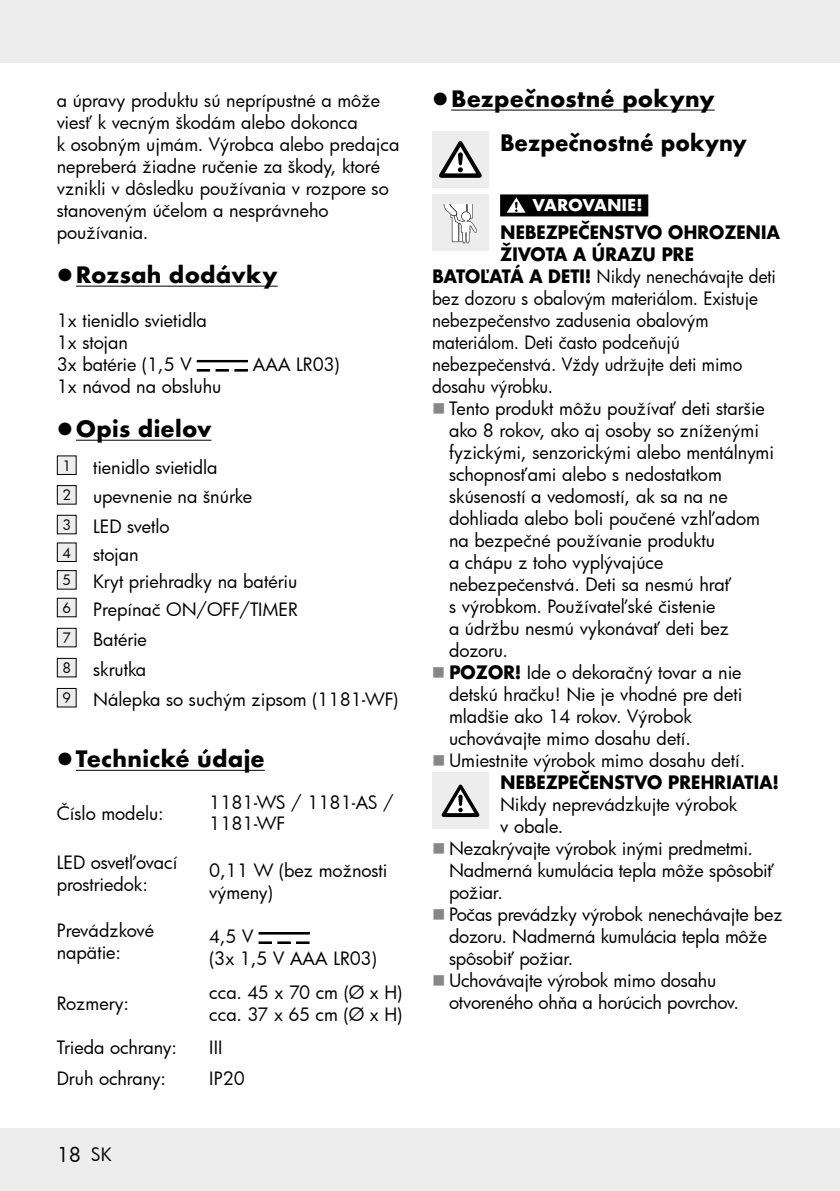
<style>
.page{position:relative;width:840px;height:1191px;background:#fff}
.page>*{position:absolute;margin:0;border:0;box-sizing:border-box;transform-origin:0 0}
.t1{font:700 22px/44px "Futura";letter-spacing:.01em;color:#000}
.t2{font:20px "Futura";color:#000}
.t3{font:18px/22px "Futura";color:#000}
.t4{font:18px "Futura";color:#000;scale:.95 1}
.t5{font:700 18px "Futura";letter-spacing:-.02em;color:#000;scale:.95 1}
.t6{font:700 16px "Futura";letter-spacing:-.005em;color:#fff}
.s1{font-size:18px}
.s2{font-weight:700}
</style>
<div class="page">
<div style="left:0;top:0;width:839px;height:62px;background:#ededed"></div>
<hr style="left:839px;top:0;width:1px;height:62px;background:#ededed">
<div style="left:0;top:1128px;width:839px;height:63px;background:#ededed"></div>
<hr style="left:839px;top:1128px;width:1px;height:63px;background:#ededed">
<hr style="left:76px;top:286px;width:201px;height:1px;background:#000">
<hr style="left:76px;top:440px;width:135px;height:1px;background:#000">
<hr style="left:76px;top:770px;width:189px;height:1px;background:#000">
<svg style="left:216px;top:370px;width:12px;height:1px"></svg>
<svg style="left:197px;top:370px;width:12px;height:1px"></svg>
<svg style="left:235px;top:370px;width:12px;height:1px"></svg>
<div style="left:197px;top:360px;width:50px;height:2px;border:1px solid #000"></div>
<div style="left:57px;top:456px;width:19px;height:18px;background:#ededed"></div>
<div style="left:57px;top:455px;width:20px;height:20px;border:1px solid #000"></div>
<div style="left:57px;top:485px;width:19px;height:19px;background:#ededed"></div>
<div style="left:57px;top:485px;width:20px;height:19px;border:1px solid #000"></div>
<div style="left:57px;top:515px;width:19px;height:19px;background:#ededed"></div>
<div style="left:57px;top:515px;width:20px;height:19px;border:1px solid #000"></div>
<div style="left:57px;top:543px;width:19px;height:18px;background:#ededed"></div>
<div style="left:57px;top:542px;width:20px;height:20px;border:1px solid #000"></div>
<div style="left:57px;top:570px;width:19px;height:19px;background:#ededed"></div>
<div style="left:57px;top:570px;width:20px;height:19px;border:1px solid #000"></div>
<div style="left:57px;top:598px;width:19px;height:19px;background:#ededed"></div>
<div style="left:57px;top:598px;width:20px;height:19px;border:1px solid #000"></div>
<div style="left:57px;top:628px;width:19px;height:19px;background:#ededed"></div>
<div style="left:57px;top:628px;width:20px;height:19px;border:1px solid #000"></div>
<div style="left:57px;top:658px;width:19px;height:19px;background:#ededed"></div>
<div style="left:57px;top:658px;width:20px;height:19px;border:1px solid #000"></div>
<div style="left:57px;top:688px;width:19px;height:19px;background:#ededed"></div>
<div style="left:57px;top:688px;width:20px;height:19px;border:1px solid #000"></div>
<svg style="left:278px;top:942px;width:12px;height:1px"></svg>
<svg style="left:259px;top:942px;width:12px;height:1px"></svg>
<svg style="left:296px;top:942px;width:13px;height:1px"></svg>
<div style="left:259px;top:932px;width:50px;height:2px;border:1px solid #000"></div>
<hr style="left:451px;top:110px;width:263px;height:1px;background:#000">
<div style="left:500px;top:194px;width:148px;height:22px;background:#000"></div>
<div style="left:432px;top:131px;width:56px;height:57px;background:#ededed"></div>
<svg style="left:439px;top:141px;width:42px;height:37px"></svg>
<div style="left:432px;top:194px;width:56px;height:57px;background:#ededed"></div>
<svg style="left:443px;top:204px;width:34px;height:39px"></svg>
<svg style="left:506px;top:197px;width:19px;height:16px"></svg>
<div style="left:432px;top:772px;width:56px;height:57px;background:#ededed"></div>
<svg style="left:441px;top:784px;width:38px;height:33px"></svg>
<p class="t3" style="left:57px;top:89px;width:344px">a úpravy produktu sú neprípustné a môže viesť k vecným škodám alebo dokonca<br>k osobným ujmám. Výrobca alebo predajca nepreberá žiadne ručenie za škody, ktoré vznikli v dôsledku používania v rozpore so stanoveným účelom a nesprávneho používania.</p>
<p class="t1" style="left:76px;top:253px;width:203px">Rozsah dodávky</p>
<p class="t3" style="left:57px;top:309px;width:152px">1x tienidlo svietidla<br>1x stojan<br>3x batérie (1,5 V</p>
<p class="t3" style="left:253px;top:353px;width:88px">AAA LR03)</p>
<p class="t3" style="left:57px;top:375px;width:166px">1x návod na obsluhu</p>
<p class="t1" style="left:76px;top:407px;width:137px">Opis dielov</p>
<p class="t3" style="left:62px;top:452px;width:191px;line-height:29.6px"><sup>1</sup> tienidlo svietidla<br><sup>2</sup> upevnenie na šnúrke<br><sup>3</sup> LED svetlo</p>
<p class="t3" style="left:62px;top:540px;width:237px;line-height:27.6px"><sup>4</sup> stojan<br><sup>5</sup> Kryt priehradky na batériu<br><sup>6</sup> Prepínač ON/OFF/TIMER</p>
<p class="t3" style="left:62px;top:624px;width:337px;line-height:30px"><sup>7</sup> Batérie<br><sup>8</sup> skrutka<br><sup>9</sup> Nálepka so suchým zipsom (1181-WF)</p>
<p class="t1" style="left:76px;top:737px;width:190px">Technické údaje</p>
<p class="t3" style="left:57px;top:801px;width:109px">Číslo modelu:</p>
<p class="t3" style="left:209px;top:791px;width:186px">1181-WS / 1181-AS /<br>1181-WF</p>
<p class="t3" style="left:57px;top:851px;width:122px">LED osvetľovací prostriedok:</p>
<p class="t3" style="left:209px;top:859px;width:180px">0,11 W (bez možnosti výmeny)</p>
<p class="t3" style="left:57px;top:919px;width:99px">Prevádzkové napätie:</p>
<p class="t3" style="left:209px;top:925px;width:169px">4,5 V<br>(3x 1,5 V AAA LR03)</p>
<p class="t3" style="left:57px;top:992px;width:74px">Rozmery:</p>
<p class="t3" style="left:209px;top:981px;width:194px">cca. 45 x 70 cm (Ø x H) cca. 37 x 65 cm (Ø x H)</p>
<p class="t3" style="left:57px;top:1036px;width:122px">Trieda ochrany:</p>
<p class="t3" style="left:209px;top:1036px;width:15px">III</p>
<p class="t3" style="left:57px;top:1067px;width:111px">Druh ochrany:</p>
<p class="t3" style="left:209px;top:1067px;width:37px">IP20</p>
<p class="t2" style="left:57px;top:1140px;width:57px">18 <span class="s1">SK</span></p>
<p class="t1" style="left:500px;top:77px;width:248px;text-indent:-49px">Bezpečnostné pokyny<br>Bezpečnostné pokyny</p>
<p class="t6" style="left:532px;top:193px;width:111px">VAROVANIE!</p>
<p class="t5" style="left:500px;top:219px;width:296px">NEBEZPEČENSTVO OHROZENIA</p>
<p class="t5" style="left:500px;top:241px;width:206px">ŽIVOTA A ÚRAZU PRE</p>
<p class="t4" style="left:432px;top:264px;width:363px"><span class="s2">BATOĽATÁ A DETI!</span> Nikdy nenechávajte deti</p>
<p class="t4" style="left:432px;top:286px;width:344px">bez dozoru s obalovým materiálom. Existuje</p>
<p class="t4" style="left:432px;top:308px;width:292px">nebezpečenstvo zadusenia obalovým</p>
<p class="t4" style="left:432px;top:330px;width:262px">materiálom. Deti často podceňujú</p>
<p class="t4" style="left:432px;top:352px;width:328px">nebezpečenstvá. Vždy udržujte deti mimo</p>
<p class="t4" style="left:432px;top:374px;width:125px">dosahu výrobku.</p>
<p class="t3" style="left:449px;top:397px;width:317px">Tento produkt môžu používať deti staršie</p>
<p class="t3" style="left:449px;top:419px;width:311px">ako 8 rokov, ako aj osoby so zníženými</p>
<p class="t3" style="left:449px;top:441px;width:326px">fyzickými, senzorickými alebo mentálnymi</p>
<p class="t3" style="left:449px;top:463px;width:274px">schopnosťami alebo s nedostatkom</p>
<p class="t3" style="left:449px;top:485px;width:280px">skúseností a vedomostí, ak sa na ne</p>
<p class="t3" style="left:449px;top:507px;width:312px">dohliada alebo boli poučené vzhľadom</p>
<p class="t3" style="left:449px;top:529px;width:267px">na bezpečné používanie produktu</p>
<p class="t3" style="left:449px;top:551px;width:216px">a chápu z toho vyplývajúce</p>
<p class="t3" style="left:449px;top:573px;width:284px">nebezpečenstvá. Deti sa nesmú hrať</p>
<p class="t3" style="left:449px;top:595px;width:268px">s výrobkom. Používateľské čistenie</p>
<p class="t3" style="left:449px;top:617px;width:281px">a údržbu nesmú vykonávať deti bez</p>
<p class="t3" style="left:449px;top:639px;width:57px">dozoru.</p>
<p class="t3" style="left:449px;top:661px;width:294px"><span class="s2">POZOR!</span> Ide o dekoračný tovar a nie</p>
<p class="t3" style="left:449px;top:683px;width:295px">detskú hračku! Nie je vhodné pre deti</p>
<p class="t3" style="left:449px;top:705px;width:244px">mladšie ako 14 rokov. Výrobok</p>
<p class="t3" style="left:449px;top:727px;width:240px">uchovávajte mimo dosahu detí.</p>
<p class="t3" style="left:449px;top:749px;width:294px">Umiestnite výrobok mimo dosahu detí.</p>
<p class="t5" style="left:500px;top:769px;width:295px">NEBEZPEČENSTVO PREHRIATIA!</p>
<p class="t3" style="left:500px;top:793px;width:239px">Nikdy neprevádzkujte výrobok</p>
<p class="t3" style="left:500px;top:815px;width:61px">v obale.</p>
<p class="t3" style="left:449px;top:837px;width:302px">Nezakrývajte výrobok inými predmetmi.</p>
<p class="t3" style="left:449px;top:859px;width:326px">Nadmerná kumulácia tepla môže spôsobiť</p>
<p class="t3" style="left:449px;top:881px;width:55px">požiar.</p>
<p class="t3" style="left:449px;top:903px;width:335px">Počas prevádzky výrobok nenechávajte bez</p>
<p class="t3" style="left:449px;top:925px;width:319px">dozoru. Nadmerná kumulácia tepla môže</p>
<p class="t3" style="left:449px;top:947px;width:126px">spôsobiť požiar.</p>
<p class="t3" style="left:449px;top:969px;width:268px">Uchovávajte výrobok mimo dosahu</p>
<p class="t3" style="left:449px;top:991px;width:291px">otvoreného ohňa a horúcich povrchov.</p>
</div>
